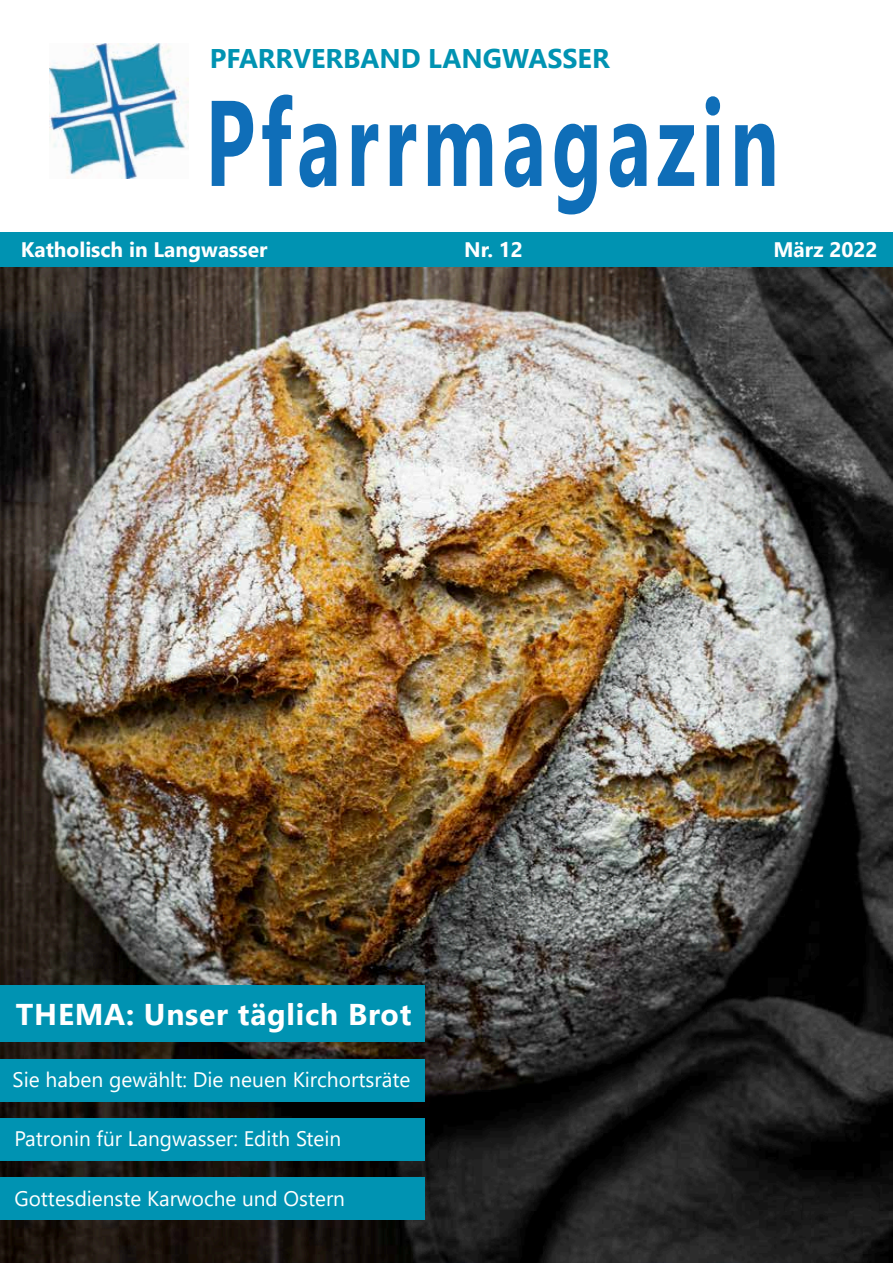
<style>
.page{position:relative;width:893px;height:1263px;background:#fff}
.page>*{position:absolute;margin:0;border:0;box-sizing:border-box;transform-origin:0 0}
.t1{font:700 121.5px "Segoe UI";letter-spacing:.07em;color:#0f6eb8;scale:.67 1}
.t2{font:700 30px "Segoe UI";letter-spacing:.025em;color:#fff}
.t3{font:700 27px "Segoe UI";color:#0093b2}
.t4{font:21px "Segoe UI";color:#fff}
.t5{font:700 21px "Segoe UI";color:#fff}
</style>
<div class="page">
<img style="left:0;top:266px;width:892px;height:997px">
<div style="left:0;top:1059px;width:425px;height:42px;background:#0093b2"></div>
<div style="left:0;top:1118px;width:425px;height:43px;background:#0093b2"></div>
<div style="left:0;top:1178px;width:425px;height:42px;background:#0093b2"></div>
<img style="left:50px;top:44px;width:138px;height:135px">
<div style="left:0;top:232px;width:893px;height:34px;background:#0093b2"></div>
<div style="left:0;top:986px;width:425px;height:56px;background:#0093b2"></div>
<p class="t3" style="left:210px;top:33px;width:401px">PFARRVERBAND LANGWASSER</p>
<p class="t1" style="left:205px;top:28px;width:858px">Pfarrmagazin</p>
<p class="t5" style="left:21px;top:229px;width:248px">Katholisch in Langwasser</p>
<p class="t5" style="left:464px;top:229px;width:60px">Nr. 12</p>
<p class="t5" style="left:773px;top:229px;width:106px">März 2022</p>
<p class="t2" style="left:16px;top:986px;width:397px">THEMA: Unser täglich Brot</p>
<p class="t4" style="left:13px;top:1060px;width:399px">Sie haben gewählt: Die neuen Kirchortsräte</p>
<p class="t4" style="left:14px;top:1119px;width:328px">Patronin für Langwasser: Edith Stein</p>
<p class="t4" style="left:14px;top:1178px;width:332px">Gottesdienste Karwoche und Ostern</p>
</div>
